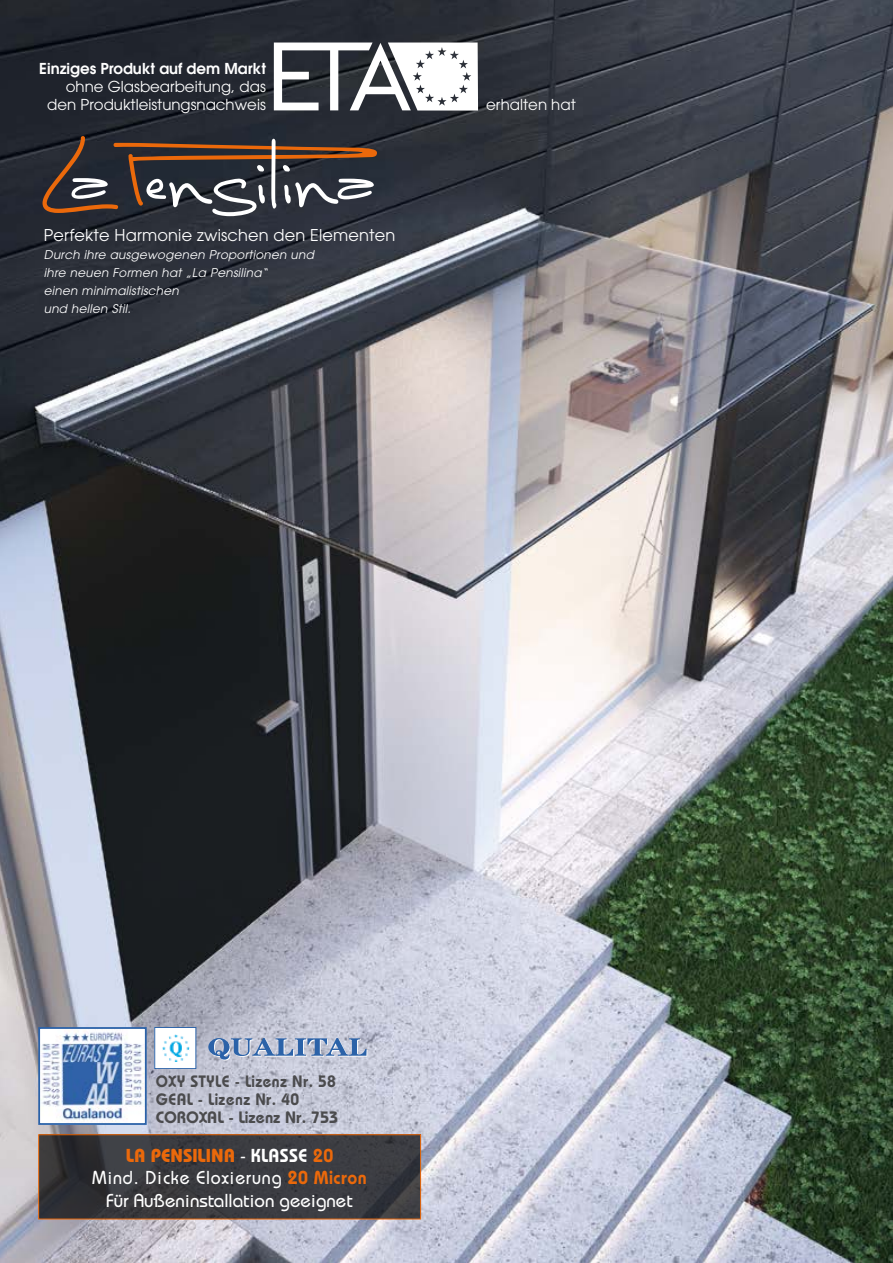
<style>
.page{position:relative;width:893px;height:1263px;background:#fff}
.page>*{position:absolute;margin:0;border:0;box-sizing:border-box;transform-origin:0 0}
.t1{font:500 18.75px/22.5px "Bauhaus";color:#fff;text-align:center}
.t2{font:600 16.5px/18px "Bauhaus";letter-spacing:.025em;color:#4b4b4d;scale:.95 1}
.t3{font:16.2px "Avant Garde";letter-spacing:.01em;color:#fff}
.t4{font:15px/18px "Avant Garde";color:#fff;text-align:right}
.t5{font:600 15px "Avant Garde";color:#fff}
.t6{font:italic 12px/18px "Avant Garde";letter-spacing:.02em;color:#fff}
.s1{font-weight:700;color:#eb690b}
.s2{font-weight:600}
.s3{font-weight:600;color:#eb690b}
</style>
<div class="page">
<img style="left:0;top:0;width:893px;height:1263px">
<img style="left:41px;top:1030px;width:103px;height:92px">
<div style="left:38px;top:1027px;width:109px;height:98px;border:2px solid #2b62a8"></div>
<div style="left:155px;top:1027px;width:41px;height:41px;background:#fff"></div>
<div style="left:154px;top:1027px;width:42px;height:42px;border:1px solid #2b62a8"></div>
<img style="left:162px;top:1034px;width:27px;height:28px">
<svg style="left:208px;top:1038px;width:159px;height:22px;background:#97aac9"></svg>
<svg style="left:40px;top:1136px;width:379px;height:81px;background:#38393d"></svg>
<div style="left:38px;top:1134px;width:383px;height:85px;border:1px solid #eb690b"></div>
<svg style="left:43px;top:136px;width:334px;height:80px;background:#4e4544"></svg>
<svg style="left:274px;top:43px;width:204px;height:68px"></svg>
<p class="t5" style="left:39px;top:58px;width:228px">Einziges Produkt auf dem Markt</p>
<p class="t4" style="left:47px;top:77px;width:220px">ohne Glasbearbeitung, das den Produktleistungsnachweis</p>
<h3 class="t3" style="left:44px;top:225px;width:353px">Perfekte Harmonie zwischen den Elementen</h3>
<p class="t6" style="left:44px;top:245px;width:272px">Durch ihre ausgewogenen Proportionen und ihre neuen Formen hat „La Pensilina“<br>einen minimalistischen<br>und hellen Stil.</p>
<p class="t4" style="left:486px;top:95px;width:91px">erhalten hat</p>
<h2 class="t2" style="left:156px;top:1072px;width:194px">OXY STYLE - Lizenz Nr. 58<br>GEAL - Lizenz Nr. 40<br>COROXAL - Lizenz Nr. 753</h2>
<h1 class="t1" style="left:93px;top:1144px;width:276px"><span class="s1">LA PENSILINA</span> - <span class="s2">KLASSE</span> <span class="s3">20<br></span>Mind. Dicke Eloxierung <span class="s3">20 Micron<br></span>Für Außeninstallation geeignet</h1>
</div>
